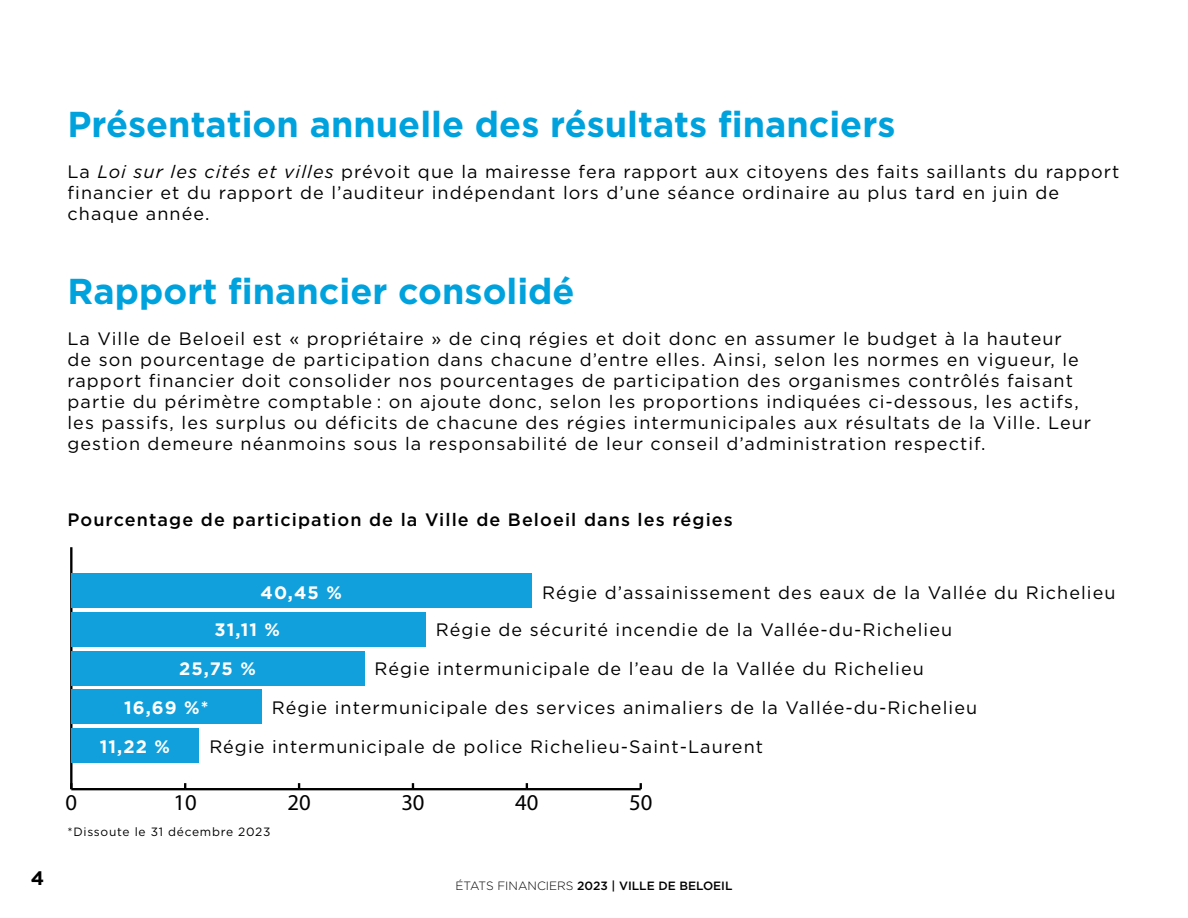
<style>
.page{position:relative;width:1188px;height:918px;background:#fff}
.page>*{position:absolute;margin:0;border:0;box-sizing:border-box;transform-origin:0 0}
.t1{font:700 36px "Gotham";color:#00a2dd}
.t2{font:22.65px "Myriad Pro";color:#000}
.t3{font:700 19.5px "Gotham";color:#000}
.t4{font:18px/21px "Gotham";letter-spacing:.06em;color:#000}
.t5{font:500 18px "Gotham";letter-spacing:.06em;color:#000}
.t6{font:700 18px "Gotham";letter-spacing:.06em;color:#fff}
.t7{font:500 12px "Gotham";color:#000}
.t8{font:12px "Gotham";letter-spacing:.06em;color:#000}
.s1{font-style:italic}
.s2{font-weight:300}
</style>
<div class="page">
<hr style="left:71px;top:788px;width:570px;height:2px;background:#000">
<hr style="left:70px;top:547px;width:2px;height:242px;background:#000">
<div style="left:71px;top:728px;width:128px;height:35px;background:#11a0dc"></div>
<div style="left:71px;top:690px;width:190px;height:34px;background:#11a0dc"></div>
<div style="left:71px;top:651px;width:294px;height:35px;background:#11a0dc"></div>
<div style="left:71px;top:612px;width:355px;height:35px;background:#11a0dc"></div>
<div style="left:71px;top:573px;width:461px;height:35px;background:#11a0dc"></div>
<h1 class="t1" style="left:68px;top:100px;width:829px">Présentation annuelle des résultats financiers</h1>
<p class="t4" style="left:68px;top:161px;width:1054px">La <span class="s1">Loi sur les cités et villes</span> prévoit que la mairesse fera rapport aux citoyens des faits saillants du rapport financier et du rapport de l’auditeur indépendant lors d’une séance ordinaire au plus tard en juin de chaque année.</p>
<h1 class="t1" style="left:68px;top:267px;width:509px">Rapport financier consolidé</h1>
<p class="t4" style="left:68px;top:328px;width:1025px">La Ville de Beloeil est « propriétaire » de cinq régies et doit donc en assumer le budget à la hauteur<br>de son pourcentage de participation dans chacune d’entre elles. Ainsi, selon les normes en vigueur, le rapport financier doit consolider nos pourcentages de participation des organismes contrôlés faisant partie du périmètre comptable : on ajoute donc, selon les proportions indiquées ci-dessous, les actifs, les passifs, les surplus ou déficits de chacune des régies intermunicipales aux résultats de la Ville. Leur gestion demeure néanmoins sous la responsabilité de leur conseil d’administration respectif.</p>
<p class="t3" style="left:31px;top:865px;width:15px">4</p>
<p class="t5" style="left:68px;top:507px;width:667px">Pourcentage de participation de la Ville de Beloeil dans les régies</p>
<p class="t4" style="left:542px;top:581px;width:575px">Régie d’assainissement des eaux de la Vallée du Richelieu</p>
<p class="t4" style="left:436px;top:619px;width:518px">Régie de sécurité incendie de la Vallée-du-Richelieu</p>
<p class="t4" style="left:375px;top:658px;width:551px">Régie intermunicipale de l’eau de la Vallée du Richelieu</p>
<p class="t4" style="left:272px;top:697px;width:707px">Régie intermunicipale des services animaliers de la Vallée-du-Richelieu</p>
<p class="t4" style="left:209px;top:736px;width:555px">Régie intermunicipale de police Richelieu-Saint-Laurent</p>
<p class="t6" style="left:261px;top:580px;width:83px">40,45 %</p>
<p class="t6" style="left:215px;top:618px;width:67px">31,11 %</p>
<p class="t6" style="left:179px;top:657px;width:78px">25,75 %</p>
<p class="t6" style="left:124px;top:696px;width:86px">16,69 %*</p>
<p class="t6" style="left:100px;top:735px;width:72px">11,22 %</p>
<p class="t2" style="left:66px;top:788px;width:13px">0</p>
<p class="t2" style="left:174px;top:788px;width:25px">10</p>
<p class="t2" style="left:287px;top:788px;width:25px">20</p>
<p class="t2" style="left:401px;top:788px;width:25px">30</p>
<p class="t2" style="left:515px;top:788px;width:25px">40</p>
<p class="t2" style="left:629px;top:788px;width:25px">50</p>
<p class="t8" style="left:68px;top:825px;width:205px">*Dissoute le 31 décembre 2023</p>
<p class="t7" style="left:456px;top:878px;width:278px"><span class="s2">ÉTATS FINANCIERS</span> 2023 | VILLE DE BELOEIL</p>
</div>
